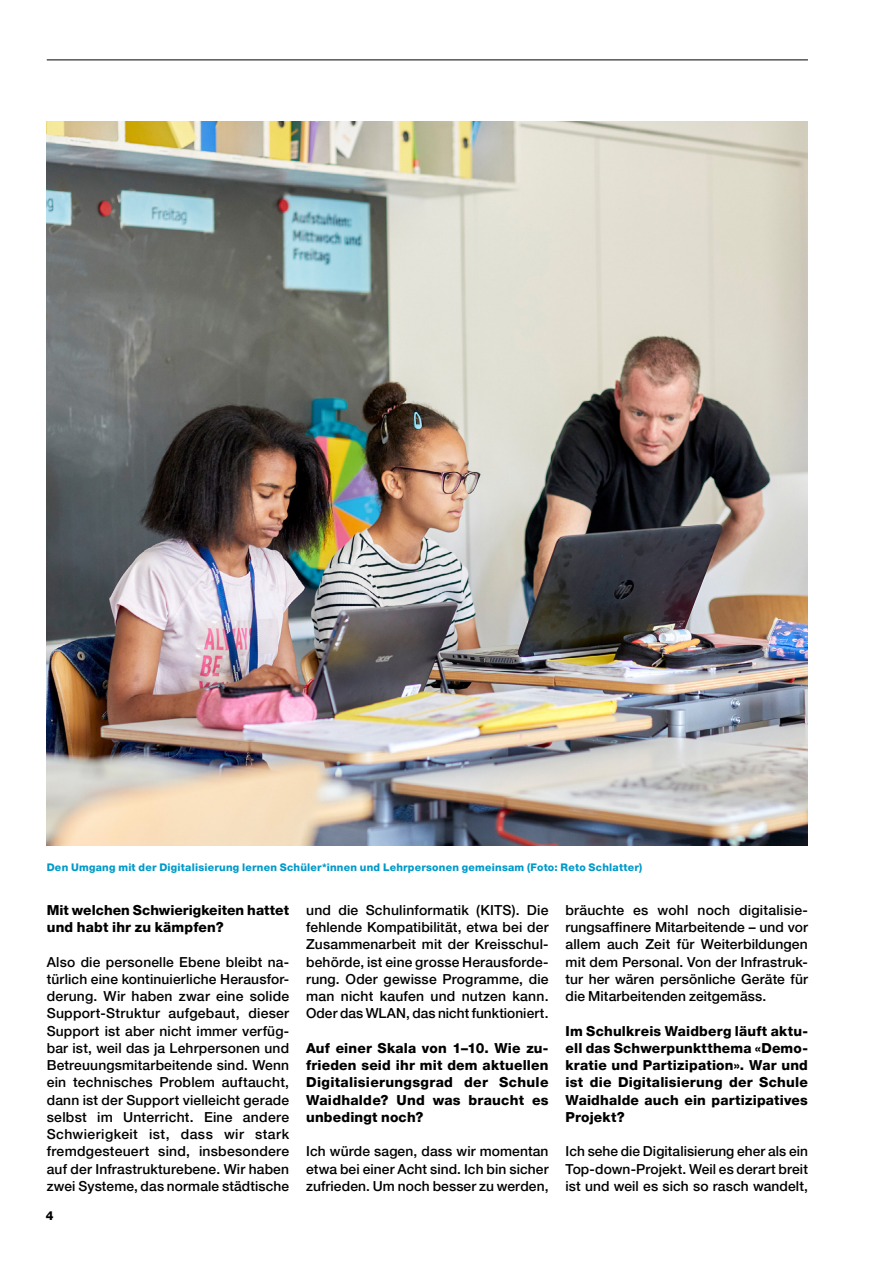
<style>
.page{position:relative;width:893px;height:1263px;background:#fff}
.page>*{position:absolute;margin:0;border:0;box-sizing:border-box;transform-origin:0 0}
.t1{font:500 13.8px/17.2px "Helvetica Neue LT Pro";letter-spacing:.01em;color:#000;text-align:justify}
.t2{font:800 13.8px/17.2px "Helvetica Neue LT Pro";letter-spacing:.015em;color:#000;text-align:justify}
.t3{font:800 12.3px "Helvetica Neue LT Pro";color:#000}
.t4{font:800 10.5px "Helvetica Neue LT Pro";letter-spacing:.025em;color:#009ac9}
</style>
<div class="page">
<hr style="left:47px;top:60px;width:761px;height:1px;background:#000">
<img style="left:47px;top:121px;width:761px;height:725px">
<p class="t4" style="left:47px;top:860px;width:597px">Den Umgang mit der Digitalisierung lernen Schüler*innen und Lehrpersonen gemeinsam (Foto: Reto Schlatter)</p>
<p class="t1" style="left:566px;top:901px;width:244px">bräuchte es wohl noch digitalisie&shy;rungsaffinere Mitarbeitende – und vor allem auch Zeit für Weiterbildungen mit dem Personal. Von der Infrastruk&shy;tur her wären persönliche Geräte für die Mitarbeitenden zeitgemäss.</p>
<p class="t2" style="left:566px;top:1022px;width:244px">Im Schulkreis Waidberg läuft aktu&shy;ell das Schwerpunktthema «Demo&shy;kratie und Partizipation». War und ist die Digitalisierung der Schule Waidhalde auch ein partizipatives Projekt?</p>
<p class="t1" style="left:566px;top:1142px;width:244px">Ich sehe die Digitalisierung eher als ein Top-down-Projekt. Weil es derart breit ist und weil es sich so rasch wandelt,</p>
<p class="t1" style="left:306px;top:901px;width:244px">und die Schulinformatik (KITS). Die fehlende Kompatibilität, etwa bei der Zusammenarbeit mit der Kreisschul&shy;behörde, ist eine grosse Herausforde&shy;rung. Oder gewisse Programme, die man nicht kaufen und nutzen kann.<br>Oder das WLAN, das nicht funktioniert.</p>
<p class="t2" style="left:306px;top:1039px;width:244px">Auf einer Skala von 1–10. Wie zu&shy;frieden seid ihr mit dem aktuellen Digitalisierungsgrad der Schule Waidhalde? Und was braucht es unbedingt noch?</p>
<p class="t1" style="left:306px;top:1142px;width:244px">Ich würde sagen, dass wir momentan etwa bei einer Acht sind. Ich bin sicher zufrieden. Um noch besser zu werden,</p>
<p class="t2" style="left:47px;top:901px;width:244px">Mit welchen Schwierigkeiten hattet und habt ihr zu kämpfen?</p>
<p class="t1" style="left:47px;top:953px;width:244px">Also die personelle Ebene bleibt na&shy;türlich eine kontinuierliche Herausfor&shy;derung. Wir haben zwar eine solide Support-Struktur aufgebaut, dieser Support ist aber nicht immer verfüg&shy;bar ist, weil das ja Lehrpersonen und Betreuungsmitarbeitende sind. Wenn ein technisches Problem auftaucht, dann ist der Support vielleicht gerade selbst im Unterricht. Eine andere Schwierigkeit ist, dass wir stark fremdgesteuert sind, insbesondere auf der Infrastrukturebene. Wir haben zwei Systeme, das normale städtische</p>
<p class="t3" style="left:46px;top:1209px;width:9px">4</p>
</div>
